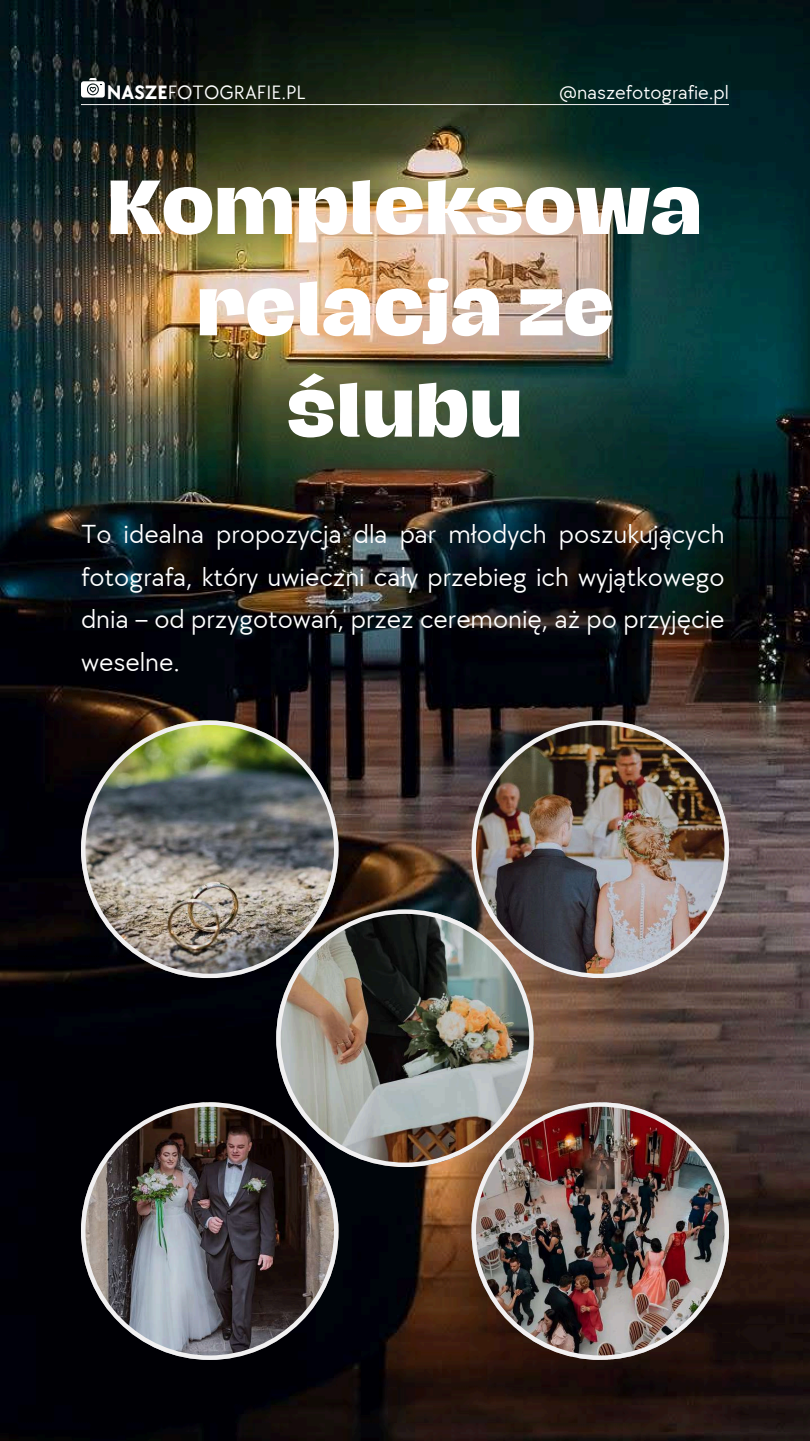
<style>
.page{position:relative;width:810px;height:1441px;background:#fff}
.page>*{position:absolute;margin:0;border:0;box-sizing:border-box;transform-origin:0 0}
.t1{font:800 70px/101.2px "Hagrid";color:#fff;text-align:center}
.t2{font:27px/42.8px "TT Chocolates";color:#fff;text-align:justify}
.t3{font:20px "TT Chocolates";color:#fff}
.s1{font-weight:700}
</style>
<div class="page">
<img style="left:0;top:0;width:810px;height:1440px">
<svg style="left:81px;top:78px;width:24px;height:19px"></svg>
<hr style="left:81px;top:104px;width:648px;height:1px;background:#f1f0f1">
<img style="left:81px;top:1101px;width:257px;height:258px">
<img style="left:471px;top:1101px;width:258px;height:258px">
<img style="left:81px;top:720px;width:257px;height:257px">
<img style="left:471px;top:720px;width:258px;height:257px">
<img style="left:276px;top:909px;width:257px;height:257px">
<p class="t3" style="left:107px;top:81px;width:201px"><span class="s1">NASZE</span>FOTOGRAFIE.PL</p>
<p class="t3" style="left:559px;top:81px;width:172px">@naszefotografie.pl</p>
<h1 class="t1" style="left:107px;top:157px;width:597px">Kompleksowa relacja ze ślubu</h1>
<p class="t2" style="left:81px;top:513px;width:645px">To idealna propozycja dla par młodych poszukujących fotografa, który uwieczni cały przebieg ich wyjątkowego dnia – od przygotowań, przez ceremonię, aż po przyjęcie weselne.</p>
</div>
